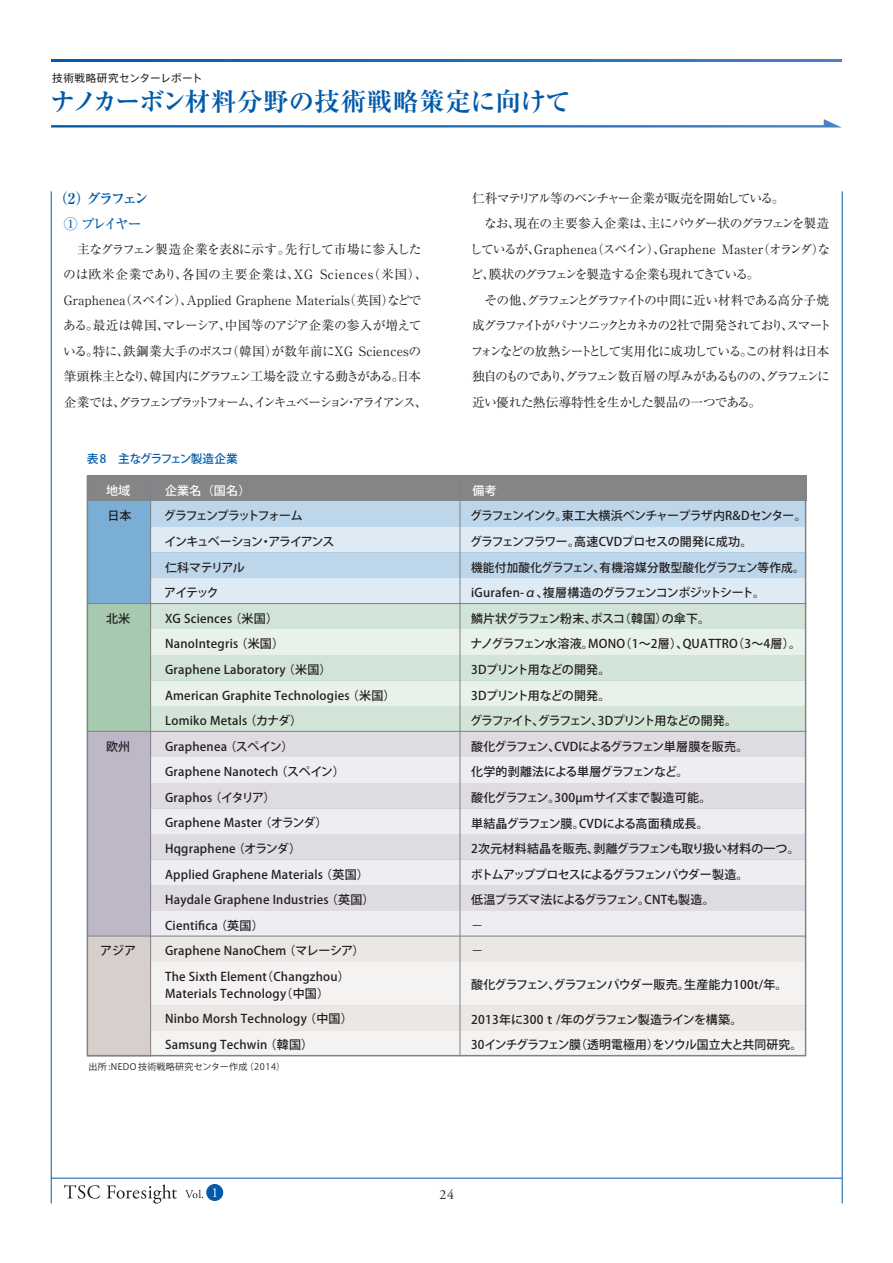
<style>
.page{position:relative;width:893px;height:1263px;background:#fff}
.page>*{position:absolute;margin:0;border:0;box-sizing:border-box;transform-origin:0 0}
.t1{font:700 25.5px "Ryumin Pro";color:#015aaa}
.t2{font:700 14.85px "Ryumin Pro";letter-spacing:-.21em;color:#015aaa}
.t3{font:500 13.8px "Ryumin Pro";letter-spacing:-.175em;color:#015aaa}
.t4{font:13.8px "Adobe Garamond Pro";color:#231f20}
.t5{font:13.8px "Adobe Garamond Pro";color:#fff}
.t6{font:12.75px/25.5px "Ryumin Pro";letter-spacing:-.085em;color:#231f20}
.t7{font:12.75px/25.5px "Ryumin Pro";letter-spacing:-.01em;color:#231f20}
.t8{font:500 12px/25.7px "Koz Go Pr 6 N";letter-spacing:.02em;color:#231f20}
.t9{font:500 12px/25.7px "Koz Go Pr 6 N";letter-spacing:-.05em;color:#231f20}
.t10{font:500 12px/25.7px "Koz Go Pr 6 N";letter-spacing:-.02em;color:#231f20}
.t11{font:500 12px "Koz Go Pr 6 N";letter-spacing:.02em;color:#fff}
.t12{font:12px/25.7px "Koz Go Pr 6 N";color:#231f20}
.t13{font:500 11.7px "Koz Go Pr 6 N";letter-spacing:-.065em;color:#015aaa}
.t14{font:10.65px "Axis Std";letter-spacing:.04em;color:#231f20}
.t15{font:9px "Koz Go Pr 6 N";letter-spacing:.03em;color:#231f20}
</style>
<div class="page">
<svg style="left:87px;top:476px;width:719px;height:580px;background:#d7dee0"></svg>
<hr style="left:87px;top:603px;width:719px;height:1px;background:#808285">
<hr style="left:87px;top:731px;width:719px;height:1px;background:#808285">
<hr style="left:87px;top:936px;width:719px;height:1px;background:#808285">
<svg style="left:51px;top:119px;width:791px;height:9px"></svg>
<svg style="left:51px;top:60px;width:791px;height:2px;background:#226db6"></svg>
<hr style="left:51px;top:191px;width:1px;height:1012px;background:#015aaa">
<hr style="left:842px;top:191px;width:1px;height:1012px;background:#015aaa">
<hr style="left:51px;top:1178px;width:791px;height:1px;background:#015aaa">
<div style="left:206px;top:1184px;width:17px;height:17px;background:#015aaa;border-radius:50%"></div>
<svg style="left:185px;top:1190px;width:18px;height:8px"></svg>
<svg style="left:64px;top:1185px;width:36px;height:14px"></svg>
<svg style="left:107px;top:1184px;width:70px;height:19px"></svg>
<p class="t14" style="left:52px;top:70px;width:152px">技術戦略研究センターレポート</p>
<h1 class="t1" style="left:50px;top:81px;width:522px">ナノカーボン材料分野の技術戦略策定に向けて</h1>
<p class="t2" style="left:53px;top:187px;width:97px">（2）グラフェン</p>
<p class="t3" style="left:64px;top:213px;width:79px">① プレイヤー</p>
<p class="t7" style="left:63px;top:235px;width:366px">　主なグラフェン製造企業を表8に示す。先行して市場に参入したのは欧米企業であり、各国の主要企業は、XG Sciences（米国）、Graphenea（スペイン）、Applied Graphene Materials（英国）などである。最近は韓国、マレーシア、中国等のアジア企業の参入が増えている。特に、鉄鋼業大手のポスコ（韓国）が数年前にXG Sciencesの筆頭株主となり、韓国内にグラフェン工場を設立する動きがある。日本企業では、グラフェンプラットフォーム、インキュベーション・アライアンス、</p>
<p class="t6" style="left:470px;top:184px;width:363px">仁科マテリアル等のベンチャー企業が販売を開始している。<br>　なお、現在の主要参入企業は、主にパウダー状のグラフェンを製造しているが、Graphenea（スペイン）、Graphene Master（オランダ）など、膜状のグラフェンを製造する企業も現れてきている。<br>　その他、グラフェンとグラファイトの中間に近い材料である高分子焼成グラファイトがパナソニックとカネカの2社で開発されており、スマートフォンなどの放熱シートとして実用化に成功している。この材料は日本独自のものであり、グラフェン数百層の厚みがあるものの、グラフェンに近い優れた熱伝導特性を生かした製品の一つである。</p>
<p class="t13" style="left:87px;top:452px;width:152px">表 8　主なグラフェン製造企業</p>
<p class="t11" style="left:106px;top:483px;width:25px">地域</p>
<p class="t8" style="left:108px;top:503px;width:25px">日本</p>
<p class="t11" style="left:165px;top:484px;width:87px">企業名（国名）</p>
<p class="t11" style="left:472px;top:484px;width:26px">備考</p>
<p class="t9" style="left:470px;top:503px;width:338px">グラフェンインク。東工大横浜ベンチャープラザ内R&amp;Dセンター。グラフェンフラワー。高速CVDプロセスの開発に成功。<br>機能付加酸化グラフェン、有機溶媒分散型酸化グラフェン等作成。iGurafen-α、複層構造のグラフェンコンポジットシート。<br>鱗片状グラフェン粉末、ポスコ（韓国）の傘下。<br>ナノグラフェン水溶液。MONO（1～2層）、QUATTRO（3～4層）。<br>3Dプリント用などの開発。<br>3Dプリント用などの開発。<br>グラファイト、グラフェン、3Dプリント用などの開発。<br>酸化グラフェン、CVDによるグラフェン単層膜を販売。<br>化学的剥離法による単層グラフェンなど。<br>酸化グラフェン。300µmサイズまで製造可能。<br>単結晶グラフェン膜。CVDによる高面積成長。<br>2次元材料結晶を販売、剥離グラフェンも取り扱い材料の一つ。ボトムアッププロセスによるグラフェンパウダー製造。<br>低温プラズマ法によるグラフェン。CNTも製造。</p>
<p class="t12" style="left:471px;top:913px;width:13px">－－</p>
<p class="t10" style="left:471px;top:972px;width:318px">酸化グラフェン、グラフェンパウダー販売。生産能力100t/年。</p>
<p class="t10" style="left:471px;top:1006px;width:333px">2013年に300ｔ/年のグラフェン製造ラインを構築。<br>30インチグラフェン膜（透明電極用）をソウル国立大と共同研究。</p>
<p class="t8" style="left:164px;top:503px;width:233px">グラフェンプラットフォーム<br>インキュベーション・アライアンス<br>仁科マテリアル<br>アイテック<br>XG Sciences （米国）<br>NanoIntegris （米国）<br>Graphene Laboratory （米国）<br>American Graphite Technologies （米国）<br>Lomiko Metals （カナダ）<br>Graphenea （スペイン）<br>Graphene Nanotech （スペイン）<br>Graphos （イタリア）<br>Graphene Master （オランダ）<br>Hqgraphene （オランダ）<br>Applied Graphene Materials （英国）<br>Haydale Graphene Industries （英国）<br>Cientifica （英国）<br>Graphene NanoChem （マレーシア）<br>The Sixth Element（Changzhou）</p>
<p class="t8" style="left:165px;top:980px;width:189px">Materials Technology（中国）<br>Ninbo Morsh Technology （中国）<br>Samsung Techwin （韓国）</p>
<p class="t8" style="left:106px;top:606px;width:25px">北米</p>
<p class="t8" style="left:106px;top:733px;width:25px">欧州</p>
<p class="t8" style="left:100px;top:938px;width:37px">アジア</p>
<p class="t15" style="left:88px;top:1062px;width:198px">出所 :NEDO 技術戦略研究センター作成（2014）</p>
<p class="t5" style="left:211px;top:1184px;width:8px">1</p>
<p class="t4" style="left:439px;top:1186px;width:16px">24</p>
</div>
